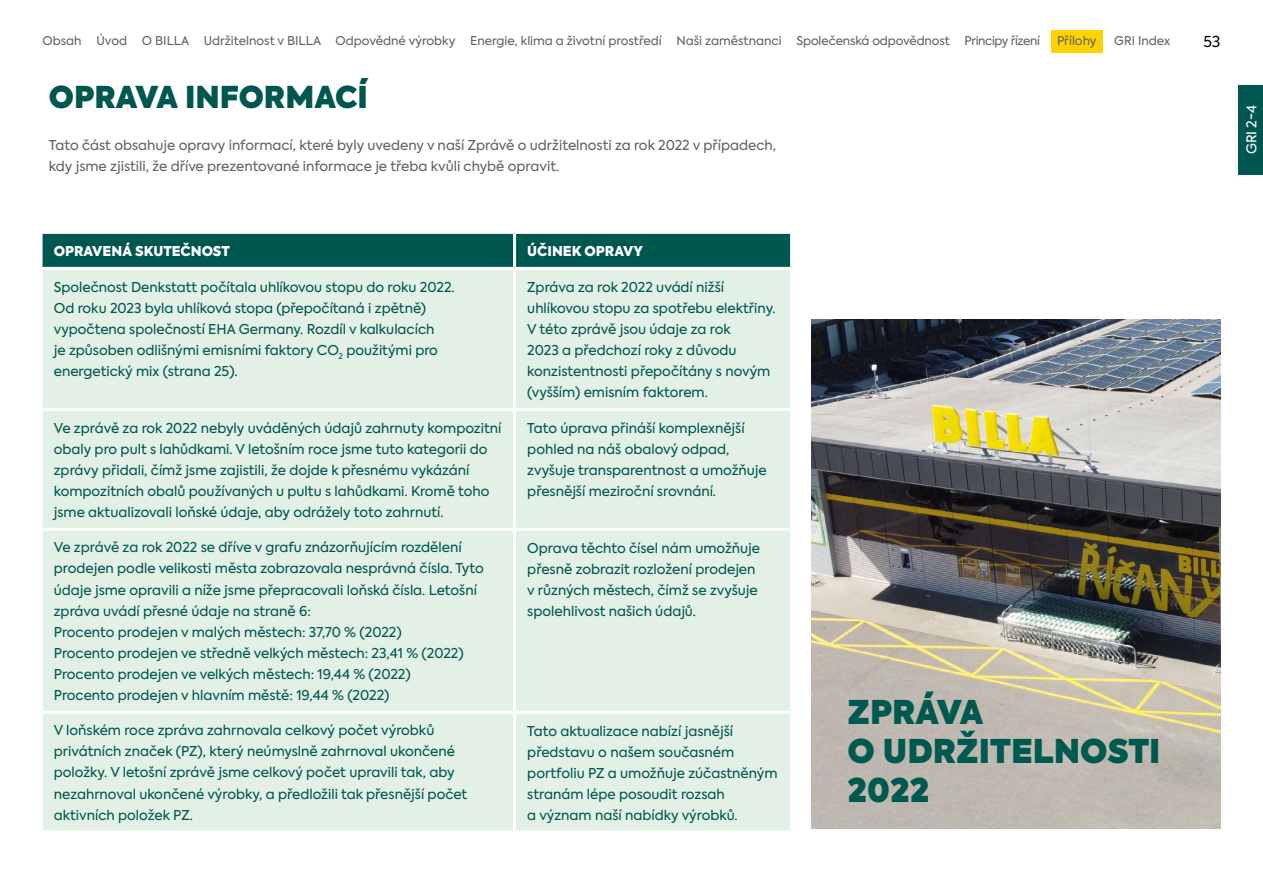
<style>
.page{position:relative;width:1263px;height:893px;background:#fff}
.page>*{position:absolute;margin:0;border:0;box-sizing:border-box;transform-origin:0 0}
.t1{font:800 32.55px/38.8px "Axiforma";color:#00594f}
.t2{font:800 30px "Axiforma";color:#00574f}
.t3{font:15px "Axiforma";color:#000}
.t4{font:13.5px/21px "Axiforma";color:#00574f}
.t5{font:13.5px/21px "Axiforma";color:#646363}
.t6{font:900 13.5px "Axiforma";color:#fff}
.t7{font:13.5px "Axiforma";color:#fff}
.t8{font:12px "Axiforma";color:#646363}
</style>
<div class="page">
<div style="left:43px;top:234px;width:747px;height:33px;background:#00574f"></div>
<div style="left:43px;top:270px;width:747px;height:561px;background:#e3f0e6"></div>
<hr style="left:513px;top:234px;width:3px;height:33px;background:#fff">
<hr style="left:513px;top:270px;width:3px;height:138px;background:#fff">
<hr style="left:40px;top:408px;width:474px;height:3px;background:#fff">
<hr style="left:514px;top:408px;width:279px;height:3px;background:#fff">
<hr style="left:513px;top:411px;width:3px;height:117px;background:#fff">
<hr style="left:40px;top:528px;width:474px;height:3px;background:#fff">
<hr style="left:514px;top:528px;width:279px;height:3px;background:#fff">
<hr style="left:513px;top:531px;width:3px;height:180px;background:#fff">
<hr style="left:40px;top:711px;width:474px;height:3px;background:#fff">
<hr style="left:514px;top:711px;width:279px;height:3px;background:#fff">
<hr style="left:513px;top:714px;width:3px;height:117px;background:#fff">
<img style="left:811px;top:319px;width:409px;height:510px">
<div style="left:1052px;top:30px;width:51px;height:23px;background:#ffd300"></div>
<div style="left:1238px;top:85px;width:25px;height:89px;background:#00574f"></div>
<p class="t8" style="left:43px;top:33px;width:999px">Obsah Úvod O BILLA Udržitelnost v BILLA Odpovědné výrobky Energie, klima a životní prostředí Naši zaměstnanci Společenská odpovědnost Principy řízení</p>
<p class="t8" style="left:1057px;top:33px;width:41px">Přílohy</p>
<p class="t8" style="left:1114px;top:33px;width:58px">GRI Index</p>
<h2 class="t2" style="left:49px;top:75px;width:321px">OPRAVA INFORMACÍ</h2>
<p class="t5" style="left:49px;top:135px;width:729px">Tato část obsahuje opravy informací, které byly uvedeny v naší Zprávě o udržitelnosti za rok 2022 v případech, kdy jsme zjistili, že dříve prezentované informace je třeba kvůli chybě opravit.</p>
<p class="t6" style="left:54px;top:241px;width:178px">OPRAVENÁ SKUTEČNOST</p>
<p class="t6" style="left:527px;top:241px;width:117px">ÚČINEK OPRAVY</p>
<p class="t4" style="left:54px;top:276px;width:402px">Společnost Denkstatt počítala uhlíkovou stopu do roku 2022.<br>Od roku 2023 byla uhlíková stopa (přepočítaná i zpětně) vypočtena společností EHA Germany. Rozdíl v kalkulacích<br>je způsoben odlišnými emisními faktory CO<sub>2</sub> použitými pro energetický mix (strana 25).</p>
<p class="t4" style="left:527px;top:276px;width:250px">Zpráva za rok 2022 uvádí nižší uhlíkovou stopu za spotřebu elektřiny.<br>V této zprávě jsou údaje za rok<br>2023 a předchozí roky z důvodu konzistentnosti přepočítány s novým (vyšším) emisním faktorem.</p>
<p class="t4" style="left:54px;top:417px;width:449px">Ve zprávě za rok 2022 nebyly uváděných údajů zahrnuty kompozitní obaly pro pult s lahůdkami. V letošním roce jsme tuto kategorii do zprávy přidali, čímž jsme zajistili, že dojde k přesnému vykázání kompozitních obalů používaných u pultu s lahůdkami. Kromě toho jsme aktualizovali loňské údaje, aby odrážely toto zahrnutí.</p>
<p class="t4" style="left:527px;top:417px;width:241px">Tato úprava přináší komplexnější pohled na náš obalový odpad, zvyšuje transparentnost a umožňuje přesnější meziroční srovnání.</p>
<p class="t4" style="left:54px;top:537px;width:431px">Ve zprávě za rok 2022 se dříve v grafu znázorňujícím rozdělení prodejen podle velikosti města zobrazovala nesprávná čísla. Tyto údaje jsme opravili a níže jsme přepracovali loňská čísla. Letošní zpráva uvádí přesné údaje na straně 6:<br>Procento prodejen v malých městech: 37,70 % (2022)<br>Procento prodejen ve středně velkých městech: 23,41 % (2022)<br>Procento prodejen ve velkých městech: 19,44 % (2022)<br>Procento prodejen v hlavním městě: 19,44 % (2022)</p>
<p class="t4" style="left:527px;top:537px;width:234px">Oprava těchto čísel nám umožňuje přesně zobrazit rozložení prodejen v různých městech, čímž se zvyšuje spolehlivost našich údajů.</p>
<p class="t4" style="left:54px;top:720px;width:415px">V loňském roce zpráva zahrnovala celkový počet výrobků privátních značek (PZ), který neúmyslně zahrnoval ukončené položky. V letošní zprávě jsme celkový počet upravili tak, aby nezahrnoval ukončené výrobky, a předložili tak přesnější počet aktivních položek PZ.</p>
<p class="t4" style="left:527px;top:720px;width:252px">Tato aktualizace nabízí jasnější představu o našem současném portfoliu PZ a umožňuje zúčastněným stranám lépe posoudit rozsah<br>a význam naší nabídky výrobků.</p>
<h1 class="t1" style="left:847px;top:693px;width:314px">ZPRÁVA<br>O UDRŽITELNOSTI<br>2022</h1>
<p class="t3" style="left:1203px;top:32px;width:18px">53</p>
<p class="t7" style="left:1243px;top:154px;width:51px;rotate:-90deg">GRI 2-4</p>
</div>
